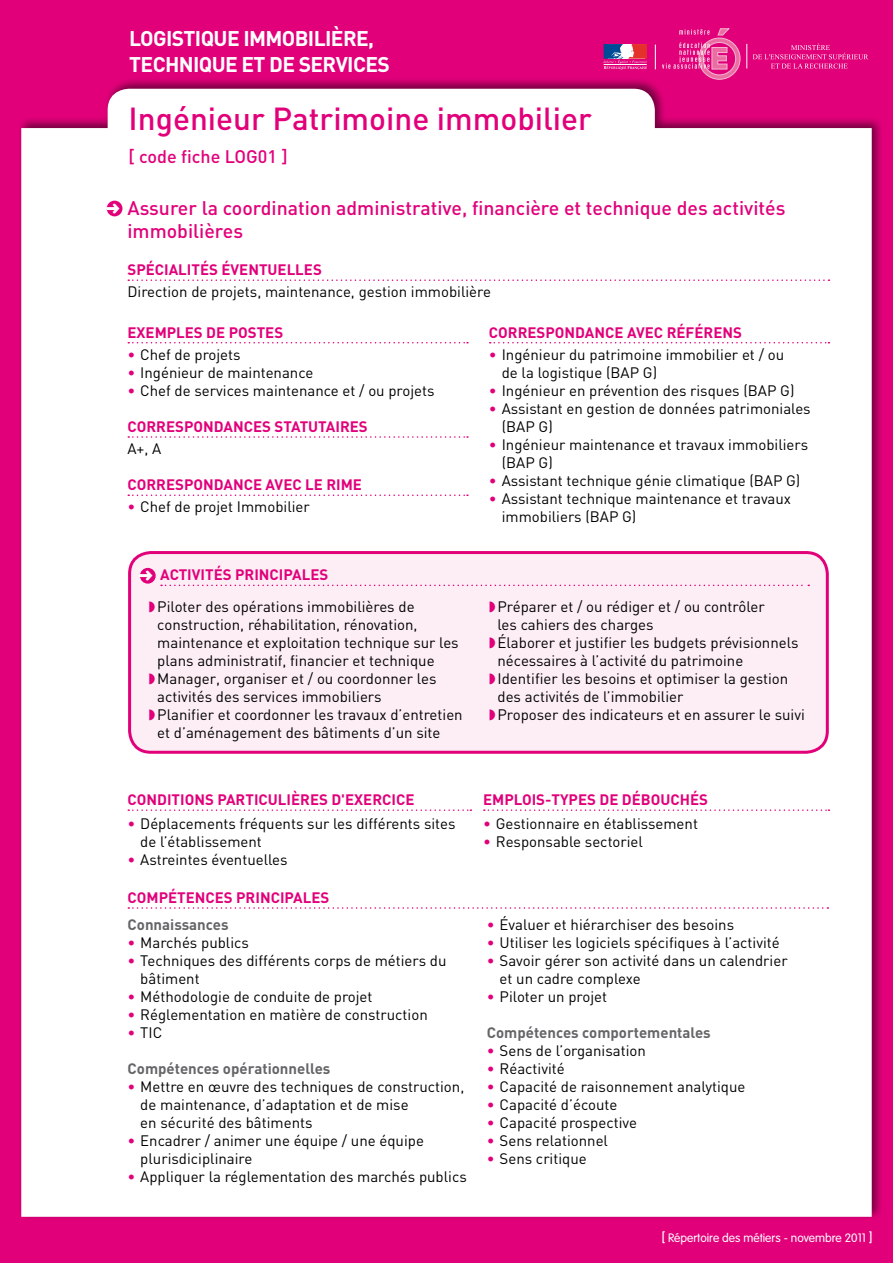
<style>
.page{position:relative;width:893px;height:1263px;background:#e2007a}
.page>*{position:absolute;margin:0;border:0;box-sizing:border-box;transform-origin:0 0}
.t1{font:500 31.5px "DIN";color:#e2007a}
.t2{font:700 21px/25.2px "DIN";letter-spacing:-.03em;color:#fff}
.t3{font:500 19.5px/23.4px "DIN";color:#e2007a}
.t4{font:500 18px "DIN";color:#e2007a}
.t5{font:15px/18px "DIN";color:#000}
.t6{font:700 15px "DIN";color:#e2007a}
.t7{font:700 15px "DIN";color:#646567}
.t8{font:300 12px "VAG Rounded";color:#fff}
.s1{color:#e2007a}
.s2{color:#fff}
.s3{font-size:15px}
</style>
<div class="page">
<div style="left:17px;top:76px;width:867px;height:1145px;background:#000;opacity:.5"></div>
<div style="left:21px;top:89px;width:851px;height:1128px;background:#fff"></div>
<svg style="left:128px;top:279px;width:701px;height:2px"></svg>
<svg style="left:128px;top:342px;width:340px;height:1px"></svg>
<svg style="left:128px;top:436px;width:340px;height:2px"></svg>
<svg style="left:128px;top:494px;width:340px;height:2px"></svg>
<svg style="left:490px;top:342px;width:339px;height:1px"></svg>
<svg style="left:128px;top:809px;width:343px;height:2px"></svg>
<svg style="left:484px;top:809px;width:345px;height:2px"></svg>
<div style="left:107px;top:201px;width:15px;height:15px;background:#e2007a;border-radius:50%"></div>
<div style="left:130px;top:552px;width:697px;height:200px;background:#fceef4;border-radius:21px"></div>
<div style="left:128px;top:551px;width:701px;height:203px;border:3px solid #e2007a;border-radius:21px"></div>
<div style="left:140px;top:568px;width:16px;height:16px;background:#e2007a;border-radius:50%"></div>
<svg style="left:161px;top:585px;width:648px;height:1px"></svg>
<svg style="left:128px;top:907px;width:700px;height:2px"></svg>
<svg style="left:603px;top:44px;width:44px;height:26px"></svg>
<svg style="left:662px;top:28px;width:79px;height:52px"></svg>
<svg style="left:747px;top:44px;width:121px;height:25px"></svg>
<svg style="left:655px;top:45px;width:1px;height:24px"></svg>
<svg style="left:106px;top:203px;width:3px;height:10px"></svg>
<h2 class="t2" style="left:129px;top:25px;width:262px">LOGISTIQUE IMMOBILIÈRE,<br>TECHNIQUE ET DE SERVICES</h2>
<h1 class="t1" style="left:129px;top:99px;width:465px">Ingénieur Patrimoine immobilier</h1>
<p class="t4" style="left:129px;top:145px;width:161px">[ code fiche LOG01 ]</p>
<h3 class="t3" style="left:127px;top:195px;width:659px">Assurer la coordination administrative, financière et technique des activités immobilières</h3>
<p class="t6" style="left:127px;top:260px;width:113px">SPÉCIALITÉS ÉVENTUELLES</p>
<p class="t5" style="left:127px;top:283px;width:365px">Direction de projets, maintenance, gestion immobilière</p>
<p class="t6" style="left:127px;top:322px;width:58px">EXEM PLES</p>
<p class="t6" style="left:206px;top:322px;width:42px">DE POSTES</p>
<p class="t5" style="left:127px;top:345px;width:115px"><span class="s1">•</span> Chef de projets</p>
<p class="t5" style="left:127px;top:363px;width:187px"><span class="s1">•</span> Ingénieur de maintenance</p>
<p class="t5" style="left:127px;top:381px;width:309px"><span class="s1">•</span> Chef de services maintenance et / ou projets</p>
<p class="t6" style="left:127px;top:417px;width:20px">CORRES</p>
<p class="t6" style="left:184px;top:417px;width:20px">POND</p>
<p class="t6" style="left:223px;top:417px;width:20px">ANCES</p>
<p class="t6" style="left:274px;top:417px;width:70px">STATUTAIRES</p>
<p class="t5" style="left:127px;top:439px;width:35px">A+, A</p>
<p class="t6" style="left:127px;top:475px;width:20px">CORRES</p>
<p class="t6" style="left:184px;top:475px;width:20px">POND</p>
<p class="t6" style="left:223px;top:475px;width:20px">ANCE</p>
<p class="t6" style="left:266px;top:475px;width:19px">AVEC</p>
<p class="t6" style="left:305px;top:475px;width:58px">LE RIME</p>
<p class="t5" style="left:127px;top:498px;width:184px"><span class="s1">•</span> Chef de projet Immobilier</p>
<p class="t6" style="left:489px;top:322px;width:20px">CORRES</p>
<p class="t6" style="left:545px;top:322px;width:20px">POND</p>
<p class="t6" style="left:585px;top:322px;width:20px">ANCE</p>
<p class="t6" style="left:627px;top:322px;width:19px">AVEC</p>
<p class="t6" style="left:667px;top:322px;width:47px">RÉFÉRENS</p>
<p class="t5" style="left:502px;top:345px;width:284px;text-indent:-13px"><span class="s1">•</span> Ingénieur du patrimoine immobilier et / ou de la logistique (BAP G)</p>
<p class="t5" style="left:489px;top:381px;width:307px"><span class="s1">•</span> Ingénieur en prévention des risques (BAP G)</p>
<p class="t5" style="left:502px;top:399px;width:310px;text-indent:-13px"><span class="s1">•</span> Assistant en gestion de données patrimoniales (BAP G)</p>
<p class="t5" style="left:502px;top:435px;width:308px;text-indent:-13px"><span class="s1">•</span> Ingénieur maintenance et travaux immobiliers (BAP G)</p>
<p class="t5" style="left:489px;top:471px;width:313px"><span class="s1">•</span> Assistant technique génie climatique (BAP G)</p>
<p class="t5" style="left:502px;top:489px;width:291px;text-indent:-13px"><span class="s1">•</span> Assistant technique maintenance et travaux immobiliers (BAP G)</p>
<p class="t6" style="left:139px;top:565px;width:31px"><span class="s2">➜</span> ACTIVIT</p>
<p class="t6" style="left:214px;top:565px;width:40px">ÉS PRINCI</p>
<p class="t6" style="left:283px;top:565px;width:28px">PALES</p>
<p class="t5" style="left:149px;top:597px;width:267px"><span class="s1">◗</span>Piloter des opérations immobilières de</p>
<p class="t5" style="left:157px;top:615px;width:262px">construction, réhabilitation, rénovation,</p>
<p class="t5" style="left:157px;top:633px;width:303px">maintenance et exploitation technique sur les</p>
<p class="t5" style="left:157px;top:651px;width:279px">plans administratif, financier et technique</p>
<p class="t5" style="left:149px;top:669px;width:289px"><span class="s1">◗</span>Manager, organiser et / ou coordonner les</p>
<p class="t5" style="left:157px;top:687px;width:226px">activités des services immobiliers</p>
<p class="t5" style="left:149px;top:705px;width:315px"><span class="s1">◗</span>Planifier et coordonner les travaux d’entretien</p>
<p class="t5" style="left:157px;top:723px;width:285px">et d’aménagement des bâtiments d’un site</p>
<p class="t5" style="left:489px;top:597px;width:277px"><span class="s1">◗</span>Préparer et / ou rédiger et / ou contrôler</p>
<p class="t5" style="left:497px;top:615px;width:158px">les cahiers des charges</p>
<p class="t5" style="left:489px;top:633px;width:311px"><span class="s1">◗</span>Élaborer et justifier les budgets prévisionnels</p>
<p class="t5" style="left:497px;top:651px;width:247px">nécessaires à l’activité du patrimoine</p>
<p class="t5" style="left:489px;top:669px;width:301px"><span class="s1">◗</span> Identifier les besoins et optimiser la gestion</p>
<p class="t5" style="left:497px;top:687px;width:187px">des activités de l’immobilier</p>
<p class="t5" style="left:489px;top:705px;width:317px"><span class="s1">◗</span>Proposer des indicateurs et en assurer le suivi</p>
<p class="t6" style="left:127px;top:790px;width:288px">CONDITIONS PARTICULIÈRES D'EXERCICE</p>
<p class="t6" style="left:483px;top:790px;width:226px">EMPLOIS-TYPES DE DÉBOUCHÉS</p>
<p class="t5" style="left:140px;top:815px;width:317px;text-indent:-13px"><span class="s1">•</span> Déplacements fréquents sur les différents sites de l’établissement</p>
<p class="t5" style="left:127px;top:851px;width:162px"><span class="s1">•</span> Astreintes éventuelles</p>
<p class="t5" style="left:483px;top:815px;width:216px"><span class="s1">•</span> Gestionnaire en établissement</p>
<p class="t5" style="left:483px;top:833px;width:161px"><span class="s1">•</span> Responsable sectoriel</p>
<p class="t6" style="left:128px;top:888px;width:60px">COM PÉTENCES</p>
<p class="t6" style="left:236px;top:888px;width:18px">PRINCI</p>
<p class="t6" style="left:285px;top:888px;width:28px">PALES</p>
<p class="t7" style="left:128px;top:914px;width:102px">CONNAISSANCES</p>
<p class="t5" style="left:128px;top:933px;width:123px"><span class="s1">•</span> Marchés publics</p>
<p class="t5" style="left:140px;top:951px;width:308px;text-indent:-13px"><span class="s1">•</span> Techniques des différents corps de métiers du bâtiment</p>
<p class="t5" style="left:128px;top:987px;width:246px"><span class="s1">•</span> Méthodologie de conduite de projet</p>
<p class="t5" style="left:128px;top:1005px;width:302px"><span class="s1">•</span> Réglementation en matière de construction</p>
<p class="t5" style="left:128px;top:1023px;width:36px"><span class="s1">•</span> TIC</p>
<p class="t7" style="left:128px;top:1058px;width:204px">COMPÉTENCES OPÉRATIONNELLES</p>
<p class="t5" style="left:140px;top:1077px;width:325px;text-indent:-13px"><span class="s1">•</span> Mettre en œuvre des techniques de construction, de maintenance, d’adaptation et de mise<br>en sécurité des bâtiments</p>
<p class="t5" style="left:140px;top:1131px;width:285px;text-indent:-13px"><span class="s1">•</span> Encadrer / animer une équipe / une équipe plurisdiciplinaire</p>
<p class="t5" style="left:128px;top:1167px;width:341px"><span class="s1">•</span> Appliquer la réglementation des marchés publics</p>
<p class="t5" style="left:487px;top:915px;width:249px"><span class="s1">•</span> Évaluer et hiérarchiser des besoins</p>
<p class="t5" style="left:487px;top:933px;width:294px"><span class="s1">•</span> Utiliser les logiciels spécifiques à l’activité</p>
<p class="t5" style="left:500px;top:951px;width:290px;text-indent:-13px"><span class="s1">•</span> Savoir gérer son activité dans un calendrier et un cadre complexe</p>
<p class="t5" style="left:487px;top:987px;width:122px"><span class="s1">•</span> Piloter un projet</p>
<p class="t7" style="left:487px;top:1022px;width:225px">COMPÉTENCES COMPORTEMENTALES</p>
<p class="t5" style="left:487px;top:1041px;width:160px"><span class="s1">•</span> Sens de l’organisation</p>
<p class="t5" style="left:487px;top:1059px;width:79px"><span class="s1">•</span> Réactivité</p>
<p class="t5" style="left:487px;top:1077px;width:260px"><span class="s1">•</span> Capacité de raisonnement analytique</p>
<p class="t5" style="left:487px;top:1095px;width:132px"><span class="s1">•</span> Capacité d’écoute</p>
<p class="t5" style="left:487px;top:1113px;width:152px"><span class="s1">•</span> Capacité prospective</p>
<p class="t5" style="left:487px;top:1131px;width:123px"><span class="s1">•</span> Sens relationnel</p>
<p class="t5" style="left:487px;top:1149px;width:101px"><span class="s1">•</span> Sens critique</p>
<p class="t8" style="left:661px;top:1230px;width:213px"><span class="s3">[</span> Répertoire des métiers - novembre 2011 <span class="s3">]</span></p>
</div>
